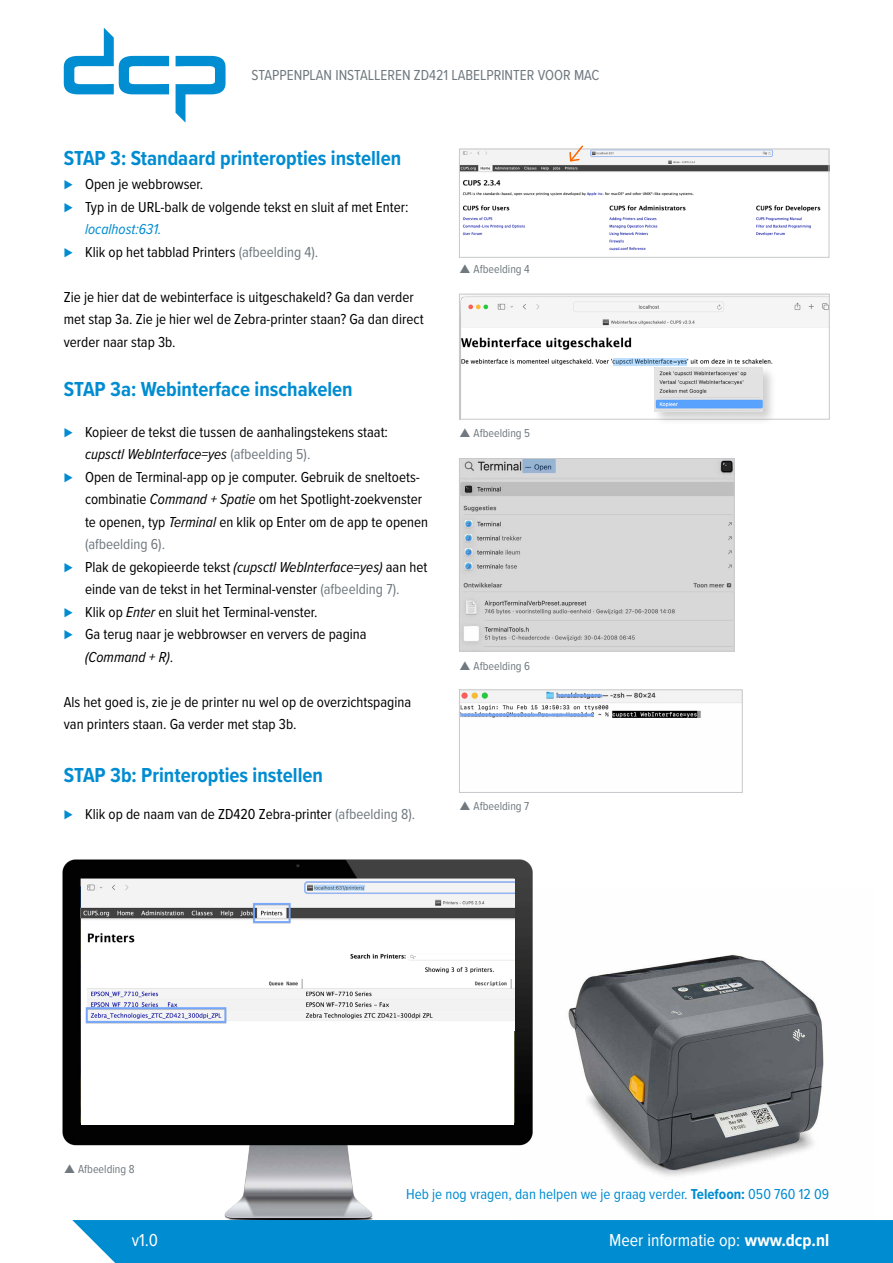
<style>
.page{position:relative;width:893px;height:1263px;background:#fff}
.page>*{position:absolute;margin:0;border:0;box-sizing:border-box;transform-origin:0 0}
.t1{font:700 21px "Proxima Nova Cond";color:#008cd1}
.t2{font:18px "Proxima Nova Cond";color:#fff}
.t3{font:15px/22.5px "Proxima Nova Cond";color:#000}
.t4{font:15px "Proxima Nova Cond";color:#6f797f}
.t5{font:15px "Proxima Nova Cond";color:#008cd1}
.t6{font:italic 15px "Proxima Nova Cond";color:#000}
.t7{font:italic 15px "Proxima Nova Cond";color:#008cd1}
.t8{font:12px "Proxima Nova Cond";color:#6f797f}
.s1{color:#008cd1}
.s2{color:#6f797f}
.s3{font-style:normal;color:#6f797f}
.s4{font-style:italic}
.s5{font-style:normal}
.s6{font-weight:700}
</style>
<div class="page">
<img style="left:461px;top:151px;width:366px;height:100px">
<div style="left:459px;top:149px;width:370px;height:108px;border:1px solid #c7c9cc"></div>
<img style="left:461px;top:296px;width:366px;height:70px">
<div style="left:459px;top:294px;width:370px;height:125px;border:1px solid #c7c9cc"></div>
<div style="left:652px;top:366px;width:125px;height:60px;background:#000;opacity:.2"></div>
<img style="left:655px;top:368px;width:108px;height:44px">
<img style="left:461px;top:692px;width:279px;height:26px">
<div style="left:459px;top:690px;width:283px;height:103px;border:1px solid #c7c9cc"></div>
<svg style="left:568px;top:145px;width:16px;height:18px"></svg>
<svg style="left:613px;top:358px;width:74px;height:7px"></svg>
<img style="left:568px;top:954px;width:256px;height:222px">
<img style="left:62px;top:859px;width:471px;height:361px">
<div style="left:82px;top:879px;width:432px;height:245px;background:#fff"></div>
<img style="left:82px;top:879px;width:432px;height:145px">
<img style="left:461px;top:460px;width:271px;height:189px">
<div style="left:459px;top:458px;width:275px;height:193px;border:1px solid #c7c9cc"></div>
<div style="left:72px;top:1220px;width:821px;height:43px;background:#008cd1"></div>
<svg style="left:64px;top:28px;width:105px;height:66px"></svg>
<svg style="left:176px;top:56px;width:50px;height:67px"></svg>
<svg style="left:65px;top:1164px;width:10px;height:9px"></svg>
<p class="t4" style="left:252px;top:64px;width:349px">STAPPENPLAN INSTALLEREN ZD421 LABELPRINTER VOOR MAC</p>
<h1 class="t1" style="left:64px;top:143px;width:339px">STAP 3: Standaard printeropties instellen</h1>
<p class="t3" style="left:64px;top:172px;width:141px"><span class="s1">⊲</span> Open je webbrowser.</p>
<p class="t3" style="left:64px;top:195px;width:346px"><span class="s1">⊲</span> Typ in de URL-balk de volgende tekst en sluit af met Enter:</p>
<p class="t7" style="left:85px;top:218px;width:78px">localhost:631.</p>
<p class="t3" style="left:64px;top:240px;width:256px"><span class="s1">⊲</span> Klik op het tabblad Printers <span class="s2">(afbeelding 4).</span></p>
<p class="t3" style="left:64px;top:285px;width:361px">Zie je hier dat de webinterface is uitgeschakeld? Ga dan verder met stap 3a. Zie je hier wel de Zebra-printer staan? Ga dan direct verder naar stap 3b.</p>
<h1 class="t1" style="left:64px;top:373px;width:290px">STAP 3a: Webinterface inschakelen</h1>
<p class="t3" style="left:64px;top:420px;width:326px"><span class="s1">⊲</span> Kopieer de tekst die tussen de aanhalingstekens staat:</p>
<p class="t6" style="left:85px;top:443px;width:227px">cupsctl WebInterface=yes <span class="s3">(afbeelding 5).</span></p>
<p class="t3" style="left:64px;top:465px;width:357px"><span class="s1">⊲</span> Open de Terminal-app op je computer. Gebruik de sneltoets-</p>
<p class="t3" style="left:85px;top:487px;width:339px">combinatie <span class="s4">Command + Spatie</span> om het Spotlight-zoekvenster</p>
<p class="t3" style="left:85px;top:510px;width:345px">te openen, typ <span class="s4">Terminal</span> en klik op Enter om de app te openen</p>
<p class="t4" style="left:85px;top:533px;width:82px">(afbeelding 6).</p>
<p class="t3" style="left:64px;top:555px;width:365px"><span class="s1">⊲</span> Plak de gekopieerde tekst <span class="s4">(cupsctl WebInterface=yes)</span> aan het</p>
<p class="t3" style="left:85px;top:577px;width:316px">einde van de tekst in het Terminal-venster <span class="s2">(afbeelding 7).</span></p>
<p class="t3" style="left:64px;top:600px;width:255px"><span class="s1">⊲</span> Klik op <span class="s4">Enter</span> en sluit het Terminal-venster.</p>
<p class="t3" style="left:64px;top:622px;width:304px"><span class="s1">⊲</span> Ga terug naar je webbrowser en ververs de pagina</p>
<p class="t6" style="left:85px;top:645px;width:90px">(Command + R)<span class="s5">.</span></p>
<p class="t3" style="left:64px;top:690px;width:349px">Als het goed is, zie je de printer nu wel op de overzichtspagina van printers staan. Ga verder met stap 3b.</p>
<h1 class="t1" style="left:64px;top:759px;width:261px">STAP 3b: Printeropties instellen</h1>
<p class="t3" style="left:64px;top:802px;width:353px"><span class="s1">⊲</span> Klik op de naam van de ZD420 Zebra-printer <span class="s2">(afbeelding 8).</span></p>
<p class="t8" style="left:474px;top:260px;width:58px">Afbeelding 4</p>
<p class="t8" style="left:474px;top:424px;width:58px">Afbeelding 5</p>
<p class="t8" style="left:474px;top:657px;width:58px">Afbeelding 6</p>
<p class="t8" style="left:474px;top:797px;width:57px">Afbeelding 7</p>
<p class="t8" style="left:78px;top:1160px;width:58px">Afbeelding 8</p>
<p class="t5" style="left:406px;top:1183px;width:425px">Heb je nog vragen, dan helpen we je graag verder. <span class="s6">Telefoon:</span> 050 760 12 09</p>
<p class="t2" style="left:132px;top:1226px;width:28px">v1.0</p>
<p class="t2" style="left:609px;top:1226px;width:222px">Meer informatie op: <span class="s6">www.dcp.nl</span></p>
</div>
